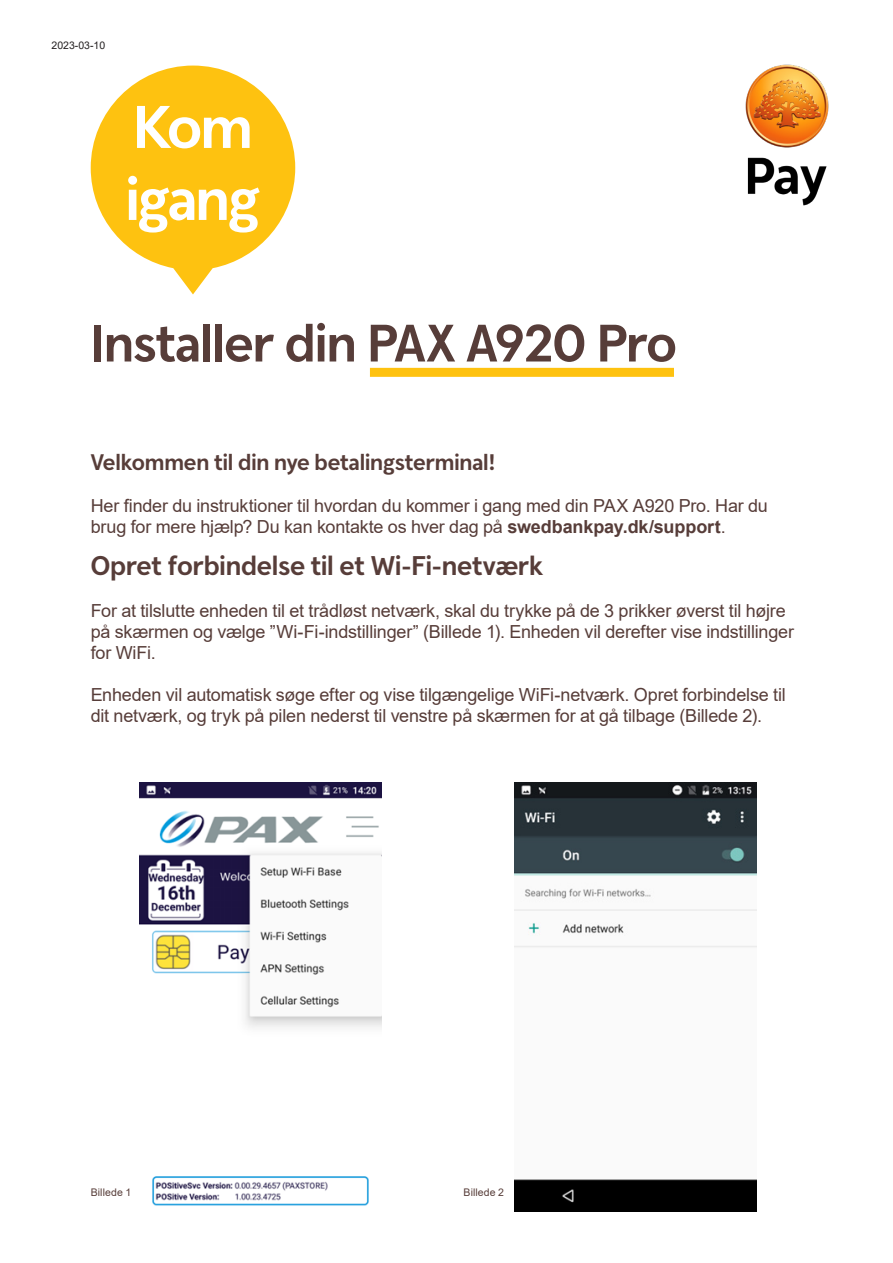
<style>
.page{position:relative;width:893px;height:1263px;background:#fff}
.page>*{position:absolute;margin:0;border:0;box-sizing:border-box;transform-origin:0 0}
.t1{font:700 60px "Swedbank Headline";letter-spacing:-.03em;color:#fff}
.Rubrik{font:700 52.5px "Swedbank Headline";letter-spacing:-.015em;color:#573d39}
.ingress{font:700 27px "Swedbank Headline";letter-spacing:-.005em;color:#573d39}
.ingress-2{font:700 22.5px "Swedbank Headline";letter-spacing:-.005em;color:#573d39}
.ingress-3{font:18px/21px "Arial";letter-spacing:-.01em;color:#573d39}
.ingress-4{font:10.5px "Arial";letter-spacing:.01em;color:#573d39}
.t2{font:10.5px "Arial";color:#231f20}
.s1{font-weight:700}
</style>
<div class="page">
<img style="left:745px;top:64px;width:84px;height:142px">
<svg style="left:91px;top:66px;width:204px;height:228px;fill:#fec210"></svg>
<div style="left:370px;top:368px;width:304px;height:9px;background:#fec210"></div>
<img style="left:140px;top:782px;width:241px;height:424px">
<img style="left:515px;top:782px;width:242px;height:430px">
<p class="t2" style="left:52px;top:38px;width:55px">2023-03-10</p>
<p class="t1" style="left:133px;top:91px;width:121px">Kom</p>
<p class="t1" style="left:126px;top:163px;width:136px">igang</p>
<p class="Rubrik" style="left:91px;top:312px;width:588px">Installer din PAX A920 Pro</p>
<p class="ingress-2" style="left:91px;top:449px;width:406px">Velkommen til din nye betalingsterminal!</p>
<p class="ingress-3" style="left:91px;top:495px;width:679px">Her finder du instruktioner til hvordan du kommer i gang med din PAX A920 Pro. Har du brug for mere hjælp? Du kan kontakte os hver dag på <span class="s1">swedbankpay.dk/support</span>.</p>
<p class="ingress" style="left:91px;top:549px;width:454px">Opret forbindelse til et Wi-Fi-netværk</p>
<p class="ingress-3" style="left:91px;top:600px;width:705px">For at tilslutte enheden til et trådløst netværk, skal du trykke på de 3 prikker øverst til højre på skærmen og vælge ”Wi-Fi-indstillinger” (Billede 1). Enheden vil derefter vise indstillinger for WiFi.</p>
<p class="ingress-3" style="left:91px;top:684px;width:697px">Enheden vil automatisk søge efter og vise tilgængelige WiFi-netværk. Opret forbindelse til dit netværk, og tryk på pilen nederst til venstre på skærmen for at gå tilbage (Billede 2).</p>
<p class="ingress-4" style="left:91px;top:1185px;width:42px">Billede 1</p>
<p class="ingress-4" style="left:463px;top:1185px;width:42px">Billede 2</p>
</div>
